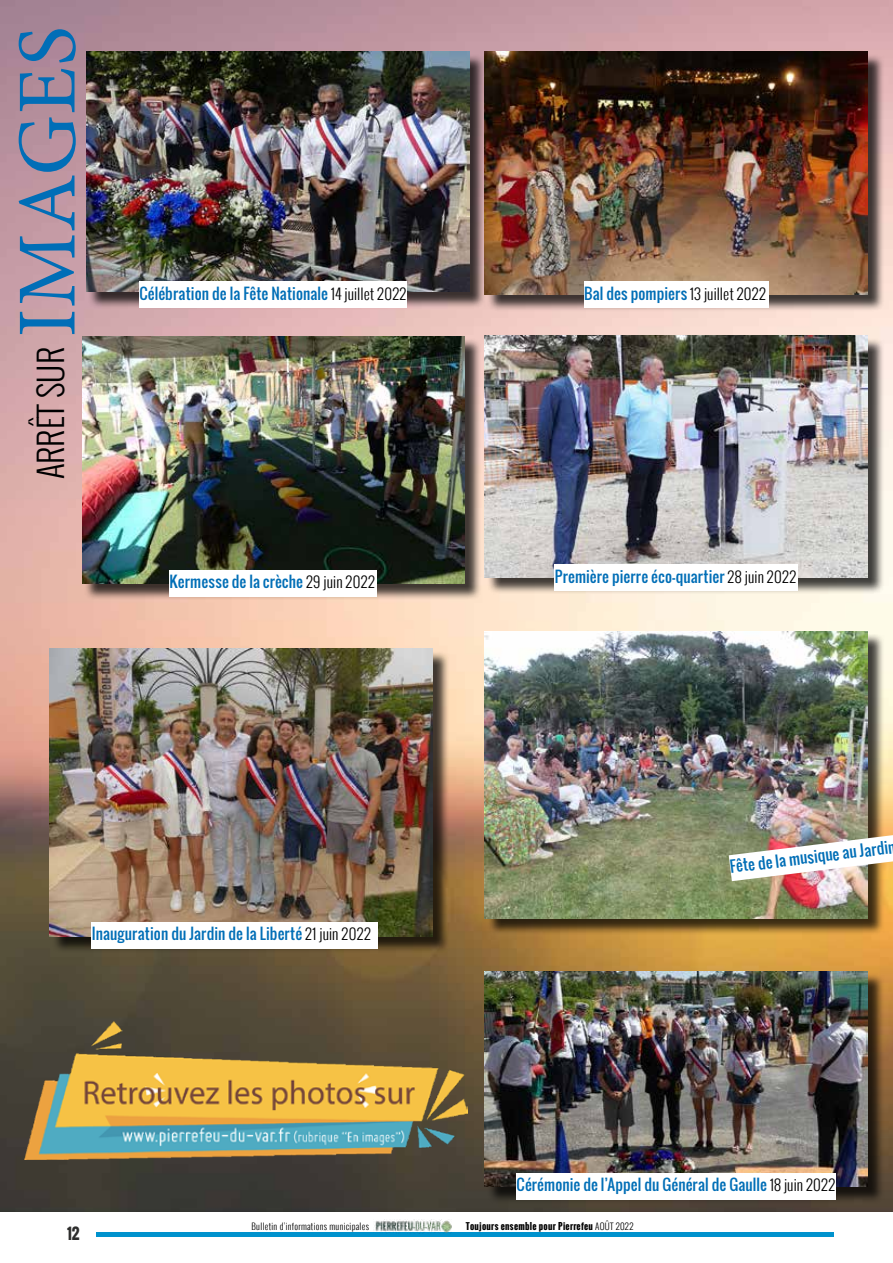
<style>
.page{position:relative;width:893px;height:1263px;background:#fff}
.page>*{position:absolute;margin:0;border:0;box-sizing:border-box;transform-origin:0 0}
.t1{font:84px "Minion Pro";letter-spacing:.01em;color:#006eb7}
.t2{font:300 33px "Oswald";color:#000}
.t3{font:15px "Oswald";letter-spacing:.01em;color:#006eb6}
.t4{font:700 15px "Oswald";color:#2d2d2c}
.t5{font:700 9px "Oswald";letter-spacing:.03em;color:#000}
.t6{font:300 9px "Oswald";letter-spacing:.03em;color:#000}
.s1{font-weight:300;color:#000}
.s2{font-weight:300}
</style>
<div class="page">
<img style="left:0;top:0;width:893px;height:1211px">
<div style="left:84px;top:338px;width:398px;height:262px;background:#000;opacity:.75"></div>
<img style="left:82px;top:336px;width:383px;height:247px">
<div style="left:170px;top:570px;width:207px;height:26px;background:#fff"></div>
<div style="left:487px;top:338px;width:397px;height:257px;background:#000;opacity:.75"></div>
<img style="left:485px;top:336px;width:383px;height:242px">
<div style="left:555px;top:565px;width:243px;height:26px;background:#fff"></div>
<div style="left:52px;top:651px;width:398px;height:302px;background:#000;opacity:.75"></div>
<img style="left:50px;top:649px;width:383px;height:287px">
<div style="left:92px;top:922px;width:286px;height:26px;background:#fff"></div>
<div style="left:487px;top:634px;width:397px;height:301px;background:#000;opacity:.75"></div>
<img style="left:485px;top:631px;width:383px;height:287px">
<img style="left:729px;top:835px;width:164px;height:46px">
<div style="left:487px;top:973px;width:397px;height:230px;background:#000;opacity:.75"></div>
<img style="left:485px;top:971px;width:383px;height:215px">
<div style="left:517px;top:1173px;width:319px;height:26px;background:#fff"></div>
<div style="left:487px;top:54px;width:397px;height:258px;background:#000;opacity:.75"></div>
<img style="left:485px;top:52px;width:383px;height:243px">
<div style="left:584px;top:282px;width:184px;height:26px;background:#fff"></div>
<div style="left:89px;top:54px;width:397px;height:254px;background:#000;opacity:.75"></div>
<img style="left:86px;top:52px;width:383px;height:239px">
<div style="left:139px;top:282px;width:268px;height:26px;background:#fff"></div>
<div style="left:96px;top:1232px;width:738px;height:5px;background:#0092cd"></div>
<img style="left:374px;top:1219px;width:78px;height:14px">
<img style="left:25px;top:1021px;width:443px;height:138px">
<h1 class="t1" style="left:-9px;top:337px;width:312px;rotate:-90deg">IMAGES</h1>
<h2 class="t2" style="left:26px;top:479px;width:134px;rotate:-90deg">ARRÊT SUR</h2>
<p class="t3" style="left:139px;top:282px;width:268px">Célébration de la Fête Nationale <span class="s1">14 juillet 2022</span></p>
<p class="t3" style="left:584px;top:282px;width:183px">Bal des pompiers <span class="s1">13 juillet 2022</span></p>
<p class="t3" style="left:170px;top:570px;width:207px">Kermesse de la crèche <span class="s1">29 juin 2022</span></p>
<p class="t3" style="left:555px;top:565px;width:243px">Première pierre éco-quartier <span class="s1">28 juin 2022</span></p>
<p class="t3" style="left:92px;top:922px;width:280px">Inauguration du Jardin de la Liberté <span class="s1">21 juin 2022</span></p>
<p class="t3" style="left:729px;top:855px;width:168px;rotate:-7deg">Fête de la musique au Jardin</p>
<p class="t4" style="left:67px;top:1222px;width:14px">12</p>
<p class="t3" style="left:517px;top:1174px;width:320px">Cérémonie de l’Appel du Général de Gaulle <span class="s1">18 juin 2022</span></p>
<p class="t6" style="left:252px;top:1219px;width:119px">Bulletin d’informations municipales</p>
<p class="t5" style="left:466px;top:1219px;width:169px">Toujours ensemble pour Pierrefeu <span class="s2">AOÛT 2022</span></p>
</div>
